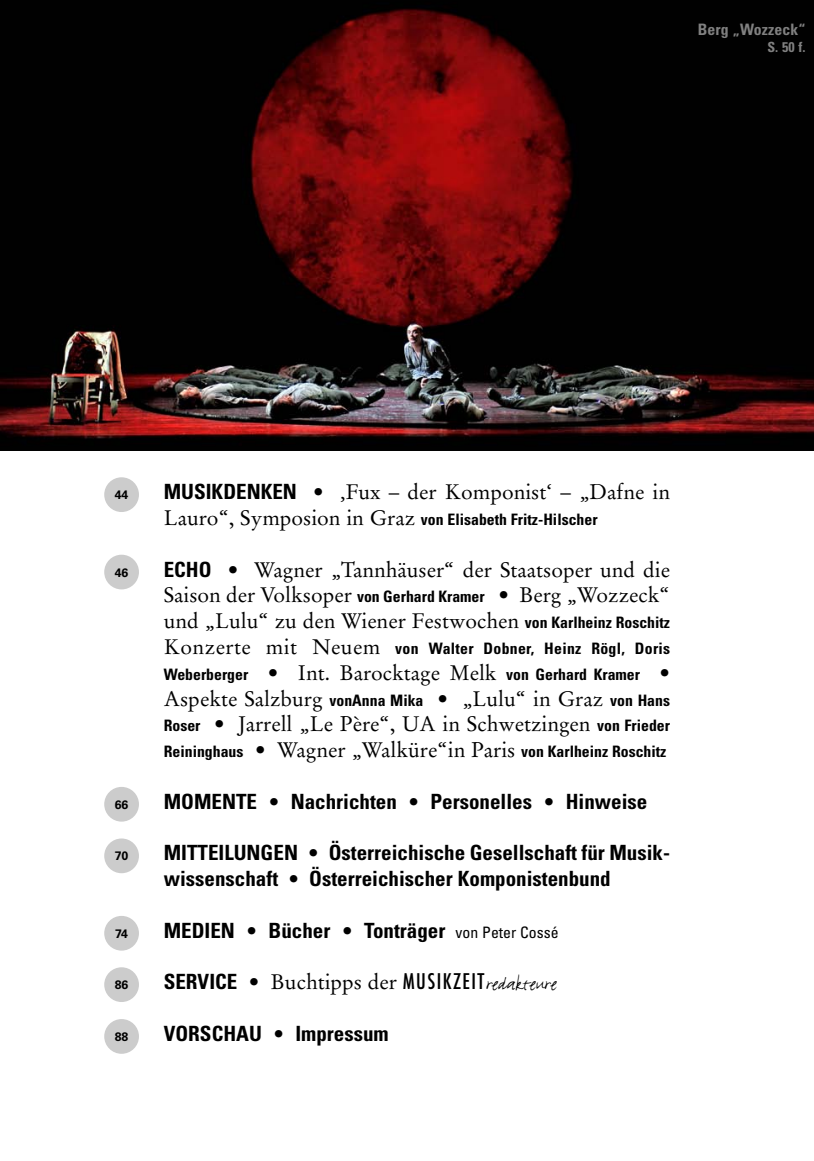
<style>
.page{position:relative;width:814px;height:1161px;background:#fff}
.page>*{position:absolute;margin:0;border:0;box-sizing:border-box;transform-origin:0 0}
.t1{font:21px/25.7px "Stempel Garamond";color:#000;text-align:justify}
.t2{font:700 condensed 21px/25.7px "Univers";color:#000}
.t3{font:700 condensed 15.75px/25.7px "Univers";color:#000}
.t4{font:700 condensed 15.75px "Univers";letter-spacing:.01em;color:#808080}
.t5{font:700 condensed 14px "Univers";color:#808080}
.t6{font:700 12.25px "Univers";color:#000}
.s1{font-family:"Univers";font-weight:700;font-stretch:condensed}
.s2{font-family:"Stempel Garamond";font-weight:400;font-stretch:normal;font-size:21px}
.s3{font-family:"Univers";font-weight:700;font-stretch:condensed;font-size:15.75px}
.s4{font-family:"Stempel Garamond";font-weight:400;font-stretch:normal}
.s5{font-weight:400;font-size:15.75px}
.s6{font-family:"Futura";font-weight:500;font-stretch:condensed}
.s7{font-family:"FF Justlefthand"}
</style>
<div class="page">
<img style="left:0;top:0;width:814px;height:451px">
<div style="left:104px;top:787px;width:35px;height:34px;background:#ccc;border-radius:50%"></div>
<div style="left:104px;top:555px;width:35px;height:34px;background:#ccc;border-radius:50%"></div>
<div style="left:104px;top:477px;width:35px;height:35px;background:#ccc;border-radius:50%"></div>
<div style="left:104px;top:838px;width:35px;height:35px;background:#ccc;border-radius:50%"></div>
<div style="left:104px;top:967px;width:35px;height:35px;background:#ccc;border-radius:50%"></div>
<div style="left:104px;top:1019px;width:35px;height:35px;background:#ccc;border-radius:50%"></div>
<div style="left:104px;top:916px;width:35px;height:34px;background:#ccc;border-radius:50%"></div>
<p class="t4" style="left:697px;top:23px;width:109px">Berg „Wozzeck“</p>
<p class="t5" style="left:767px;top:42px;width:40px">S. 50 f.</p>
<p class="t6" style="left:115px;top:490px;width:15px">44</p>
<p class="t6" style="left:115px;top:568px;width:15px">46</p>
<p class="t6" style="left:115px;top:800px;width:15px">66</p>
<p class="t6" style="left:115px;top:851px;width:15px">70</p>
<p class="t6" style="left:115px;top:929px;width:14px">74</p>
<p class="t6" style="left:115px;top:980px;width:15px">86</p>
<p class="t6" style="left:115px;top:1032px;width:15px">88</p>
<p class="t1" style="left:164px;top:481px;width:508px"><span class="s1">MUSIKDENKEN</span> • ‚Fux – der Komponist‘ – „Dafne in</p>
<p class="t3" style="left:164px;top:508px;width:435px"><span class="s2">Lauro“, Symposion in Graz</span> von Elisabeth Fritz-Hilscher</p>
<p class="t1" style="left:164px;top:558px;width:508px"><span class="s1">ECHO</span> • Wagner „Tannhäuser“ der Staatsoper und die Saison der Volksoper <span class="s3">von Gerhard Kramer</span> • Berg „Wozzeck“ und „Lulu“ zu den Wiener Festwochen <span class="s3">von Karlheinz Roschitz</span></p>
<p class="t3" style="left:164px;top:637px;width:508px"><span class="s2">Konzerte mit Neuem</span> von Walter Dobner, Heinz Rögl, Doris<br>Weberberger <span class="s2">• Int. Barocktage Melk</span> von Gerhard Kramer <span class="s2">•</span></p>
<p class="t1" style="left:164px;top:687px;width:507px">Aspekte Salzburg <span class="s3">vonAnna Mika</span> • „Lulu“ in Graz <span class="s3">von Hans<br>Roser</span> • Jarrell „Le Père“, UA in Schwetzingen <span class="s3">von Frieder</span></p>
<p class="t3" style="left:164px;top:740px;width:504px">Reininghaus <span class="s2">• Wagner „Walküre“in Paris</span> von Karlheinz Roschitz</p>
<p class="t2" style="left:164px;top:790px;width:485px">MOMENTE <span class="s4">•</span> Nachrichten <span class="s4">•</span> Personelles <span class="s4">•</span> Hinweise</p>
<p class="t2" style="left:164px;top:842px;width:507px">MITTEILUNGEN <span class="s4">•</span> Österreichische Gesellschaft für Musik&shy;wissenschaft <span class="s4">•</span> Österreichischer Komponistenbund</p>
<p class="t2" style="left:164px;top:919px;width:396px">MEDIEN <span class="s4">•</span> Bücher <span class="s4">•</span> Tonträger <span class="s5">von Peter Cossé</span></p>
<p class="t1" style="left:164px;top:971px;width:394px"><span class="s1">SERVICE</span> • Buchtipps der <span class="s6">MUSIKZEIT</span><span class="s7">redakteure</span></p>
<p class="t2" style="left:164px;top:1022px;width:226px">VORSCHAU <span class="s4">•</span> Impressum</p>
</div>
